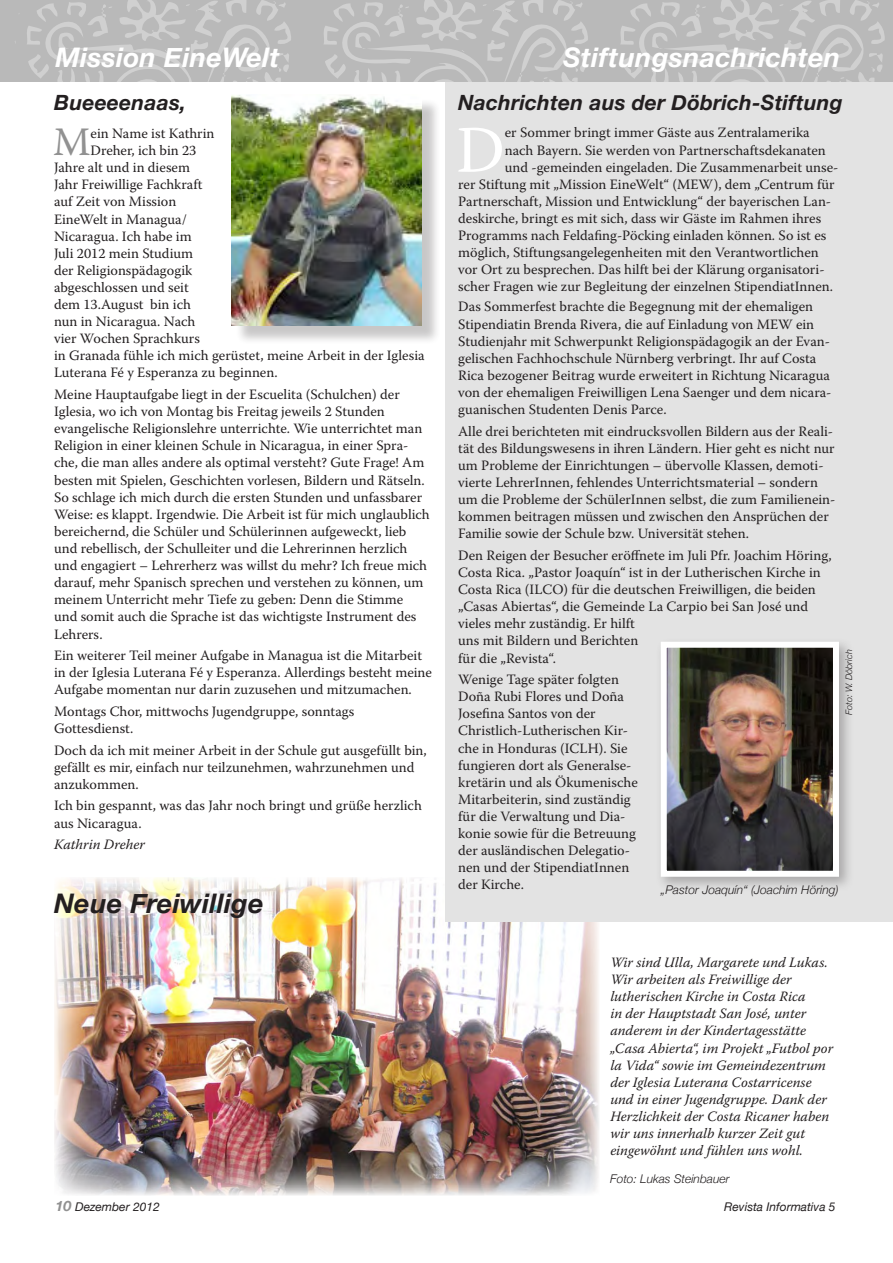
<style>
.page{position:relative;width:893px;height:1263px;background:#fff}
.page>*{position:absolute;margin:0;border:0;box-sizing:border-box;transform-origin:0 0}
.Body-Drop_3_Serif_Ro{font:66.15px "Warnock Pro";color:#fff}
.Body-Drop_2_Serif_Ro{font:40.2px "Warnock Pro";color:#919191}
.Heading_Sans_Ital_Wh{font:italic 700 27px "Helvetica Neue";letter-spacing:.01em;color:#fff}
.Heading_Sans_Ital_Bl{font:italic 700 27px "Helvetica Neue";letter-spacing:.01em;color:#231f20}
.Heading_Sans_Ital_Bl-2{font:italic 700 21px "Helvetica Neue";letter-spacing:.01em;color:#231f20}
.Body_Serif_Rom_Black{font:14.25px/17.1px "Warnock Pro";color:#231f20}
.Body-Drop_3_Serif_Ro-2{font:14.25px "Warnock Pro";color:#231f20}
.Author_-_Serif_Ital{font:italic 14.25px/17.1px "Warnock Pro";color:#231f20}
.Body-Drop_2_Serif_Ro-2{font:14.25px "Warnock Pro";color:#231f20}
.Foto_Caption_-_Sans{font:italic 300 12px "Helvetica Neue";color:#231f20}
.t1{font:italic 12px "Helvetica Neue";color:#231f20}
.Foto_Credit-Sans_Bla{font:italic 300 9px "Helvetica Neue";color:#231f20}
.s1{font-weight:700;font-size:14.25px;color:#919191}
</style>
<div class="page">
<img style="left:54px;top:877px;width:545px;height:318px">
<div style="left:446px;top:77px;width:447px;height:845px;background:#e3e3e3"></div>
<div style="left:235px;top:98px;width:207px;height:248px;background:#231f20;opacity:.25"></div>
<img style="left:232px;top:95px;width:189px;height:230px">
<div style="left:655px;top:637px;width:199px;height:256px;background:#231f20;opacity:.3"></div>
<img style="left:668px;top:649px;width:164px;height:221px">
<div style="left:661px;top:642px;width:178px;height:235px;border:6px solid #fff"></div>
<svg style="left:0;top:0;width:893px;height:81px;background:#bebebe"></svg>
<p class="Heading_Sans_Ital_Wh" style="left:56px;top:41px;width:225px">Mission EineWelt</p>
<p class="Heading_Sans_Ital_Wh" style="left:563px;top:41px;width:279px">Stiftungsnachrichten</p>
<p class="Heading_Sans_Ital_Bl-2" style="left:54px;top:89px;width:133px">Bueeeenaas,</p>
<p class="Heading_Sans_Ital_Bl-2" style="left:458px;top:90px;width:386px">Nachrichten aus der Döbrich-Stiftung</p>
<p class="Body-Drop_2_Serif_Ro" style="left:53px;top:118px;width:39px">M</p>
<p class="Body-Drop_2_Serif_Ro-2" style="left:91px;top:125px;width:125px">ein Name ist Kathrin</p>
<p class="Body-Drop_2_Serif_Ro-2" style="left:91px;top:142px;width:107px">Dreher, ich bin 23</p>
<p class="Body-Drop_2_Serif_Ro-2" style="left:54px;top:159px;width:138px">Jahre alt und in diesem</p>
<p class="Body-Drop_2_Serif_Ro-2" style="left:54px;top:176px;width:150px">Jahr Freiwillige Fachkraft</p>
<p class="Body-Drop_2_Serif_Ro-2" style="left:54px;top:193px;width:124px">auf Zeit von Mission</p>
<p class="Body-Drop_2_Serif_Ro-2" style="left:54px;top:210px;width:134px">EineWelt in Managua/</p>
<p class="Body-Drop_2_Serif_Ro-2" style="left:54px;top:227px;width:139px">Nicaragua. Ich habe im</p>
<p class="Body-Drop_2_Serif_Ro-2" style="left:54px;top:244px;width:141px">Juli 2012 mein Studium</p>
<p class="Body-Drop_2_Serif_Ro-2" style="left:54px;top:262px;width:140px">der Religionspädagogik</p>
<p class="Body-Drop_2_Serif_Ro-2" style="left:54px;top:279px;width:136px">abgeschlossen und seit</p>
<p class="Body-Drop_2_Serif_Ro-2" style="left:54px;top:296px;width:138px">dem 13.August bin ich</p>
<p class="Body-Drop_2_Serif_Ro-2" style="left:54px;top:313px;width:143px">nun in Nicaragua. Nach</p>
<p class="Body-Drop_2_Serif_Ro-2" style="left:54px;top:330px;width:147px">vier Wochen Sprachkurs</p>
<p class="Body-Drop_2_Serif_Ro-2" style="left:54px;top:347px;width:372px">in Granada fühle ich mich gerüstet, meine Arbeit in der Iglesia</p>
<p class="Body-Drop_2_Serif_Ro-2" style="left:54px;top:364px;width:225px">Luterana Fé y Esperanza zu beginnen.</p>
<p class="Body_Serif_Rom_Black" style="left:54px;top:386px;width:377px">Meine Hauptaufgabe liegt in der Escuelita (Schulchen) der Iglesia, wo ich von Montag bis Freitag jeweils 2 Stunden evangelische Religionslehre unterrichte. Wie unterrichtet man Religion in einer kleinen Schule in Nicaragua, in einer Spra&shy;che, die man alles andere als optimal versteht? Gute Frage! Am besten mit Spielen, Geschichten vorlesen, Bildern und Rätseln.<br>So schlage ich mich durch die ersten Stunden und unfassbarer Weise: es klappt. Irgendwie. Die Arbeit ist für mich unglaublich bereichernd, die Schüler und Schülerinnen aufgeweckt, lieb und rebellisch, der Schulleiter und die Lehrerinnen herzlich und engagiert – Lehrerherz was willst du mehr? Ich freue mich darauf, mehr Spanisch sprechen und verstehen zu können, um meinem Unterricht mehr Tiefe zu geben: Denn die Stimme und somit auch die Sprache ist das wichtigste Instrument des Lehrers.</p>
<p class="Body_Serif_Rom_Black" style="left:54px;top:647px;width:379px">Ein weiterer Teil meiner Aufgabe in Managua ist die Mitarbeit in der Iglesia Luterana Fé y Esperanza. Allerdings besteht meine<br>Aufgabe momentan nur darin zuzusehen und mitzumachen.</p>
<p class="Body_Serif_Rom_Black" style="left:54px;top:702px;width:302px">Montags Chor, mittwochs Jugendgruppe, sonntags<br>Gottesdienst.</p>
<p class="Body_Serif_Rom_Black" style="left:54px;top:741px;width:374px">Doch da ich mit meiner Arbeit in der Schule gut ausgefüllt bin, gefällt es mir, einfach nur teilzunehmen, wahrzunehmen und anzukommen.</p>
<p class="Body_Serif_Rom_Black" style="left:54px;top:797px;width:369px">Ich bin gespannt, was das Jahr noch bringt und grüße herzlich aus Nicaragua.</p>
<p class="Author_-_Serif_Ital" style="left:54px;top:836px;width:92px">Kathrin Dreher</p>
<p class="Heading_Sans_Ital_Bl" style="left:54px;top:887px;width:211px">Neue Freiwillige</p>
<p class="Body-Drop_3_Serif_Ro" style="left:456px;top:110px;width:50px">D</p>
<p class="Body-Drop_3_Serif_Ro-2" style="left:505px;top:124px;width:306px">er Sommer bringt immer Gäste aus Zentralamerika</p>
<p class="Body-Drop_3_Serif_Ro-2" style="left:505px;top:141px;width:323px">nach Bayern. Sie werden von Partnerschaftsdekanaten</p>
<p class="Body-Drop_3_Serif_Ro-2" style="left:505px;top:158px;width:335px">und -gemeinden eingeladen. Die Zusammenarbeit unse-</p>
<p class="Body-Drop_3_Serif_Ro-2" style="left:458px;top:175px;width:378px">rer Stiftung mit „Mission EineWelt“ (MEW), dem „Centrum für</p>
<p class="Body-Drop_3_Serif_Ro-2" style="left:458px;top:193px;width:374px">Partnerschaft, Mission und Entwicklung“ der bayerischen Lan-</p>
<p class="Body-Drop_3_Serif_Ro-2" style="left:458px;top:210px;width:365px">deskirche, bringt es mit sich, dass wir Gäste im Rahmen ihres</p>
<p class="Body-Drop_3_Serif_Ro-2" style="left:458px;top:227px;width:370px">Programms nach Feldafing-Pöcking einladen können. So ist es</p>
<p class="Body-Drop_3_Serif_Ro-2" style="left:458px;top:244px;width:362px">möglich, Stiftungsangelegenheiten mit den Verantwortlichen</p>
<p class="Body-Drop_3_Serif_Ro-2" style="left:458px;top:261px;width:368px">vor Ort zu besprechen. Das hilft bei der Klärung organisatori-</p>
<p class="Body-Drop_3_Serif_Ro-2" style="left:458px;top:278px;width:376px">scher Fragen wie zur Begleitung der einzelnen StipendiatInnen.</p>
<p class="Body_Serif_Rom_Black" style="left:458px;top:298px;width:375px">Das Sommerfest brachte die Begegnung mit der ehemaligen Stipendiatin Brenda Rivera, die auf Einladung von MEW ein Studienjahr mit Schwerpunkt Religionspädagogik an der Evan&shy;gelischen Fachhochschule Nürnberg verbringt. Ihr auf Costa Rica bezogener Beitrag wurde erweitert in Richtung Nicaragua von der ehemaligen Freiwilligen Lena Saenger und dem nicara&shy;guanischen Studenten Denis Parce.</p>
<p class="Body_Serif_Rom_Black" style="left:458px;top:422px;width:379px">Alle drei berichteten mit eindrucksvollen Bildern aus der Reali&shy;tät des Bildungswesens in ihren Ländern. Hier geht es nicht nur um Probleme der Einrichtungen – übervolle Klassen, demoti&shy;vierte LehrerInnen, fehlendes Unterrichtsmaterial – sondern um die Probleme der SchülerInnen selbst, die zum Familienein&shy;kommen beitragen müssen und zwischen den Ansprüchen der Familie sowie der Schule bzw. Universität stehen.</p>
<p class="Body_Serif_Rom_Black" style="left:458px;top:546px;width:375px">Den Reigen der Besucher eröffnete im Juli Pfr. Joachim Höring, Costa Rica. „Pastor Joaquín“ ist in der Lutherischen Kirche in Costa Rica (ILCO) für die deutschen Freiwilligen, die beiden „Casas Abiertas“, die Gemeinde La Carpio bei San José und vieles mehr zuständig. Er hilft<br>uns mit Bildern und Berichten<br>für die „Revista“.</p>
<p class="Body_Serif_Rom_Black" style="left:458px;top:671px;width:181px">Wenige Tage später folgten<br>Doña Rubi Flores und Doña<br>Josefina Santos von der<br>Christlich-Lutherischen Kir&shy;che in Honduras (ICLH). Sie fungieren dort als Generalse&shy;kretärin und als Ökumenische<br>Mitarbeiterin, sind zuständig für die Verwaltung und Dia&shy;konie sowie für die Betreuung der ausländischen Delegatio&shy;nen und der StipendiatInnen der Kirche.</p>
<p class="Foto_Credit-Sans_Bla" style="left:843px;top:715px;width:67px;rotate:-90deg">Foto: W. Döbrich</p>
<p class="Foto_Caption_-_Sans" style="left:661px;top:882px;width:179px">„Pastor Joaquín“ (Joachim Höring)</p>
<p class="Author_-_Serif_Ital" style="left:610px;top:953px;width:224px">Wir sind Ulla, Margarete und Lukas.<br>Wir arbeiten als Freiwillige der lutherischen Kirche in Costa Rica<br>in der Hauptstadt San José, unter anderem in der Kindertagesstätte „Casa Abierta“, im Projekt „Futbol por la Vida“ sowie im Gemeindezentrum der Iglesia Luterana Costarricense und in einer Jugendgruppe. Dank der Herzlichkeit der Costa Ricaner haben wir uns innerhalb kurzer Zeit gut eingewöhnt und fühlen uns wohl.</p>
<p class="Foto_Caption_-_Sans" style="left:610px;top:1171px;width:121px">Foto: Lukas Steinbauer</p>
<p class="t1" style="left:56px;top:1199px;width:106px"><span class="s1">10</span> Dezember 2012</p>
<p class="t1" style="left:724px;top:1199px;width:113px">Revista Informativa 5</p>
</div>
